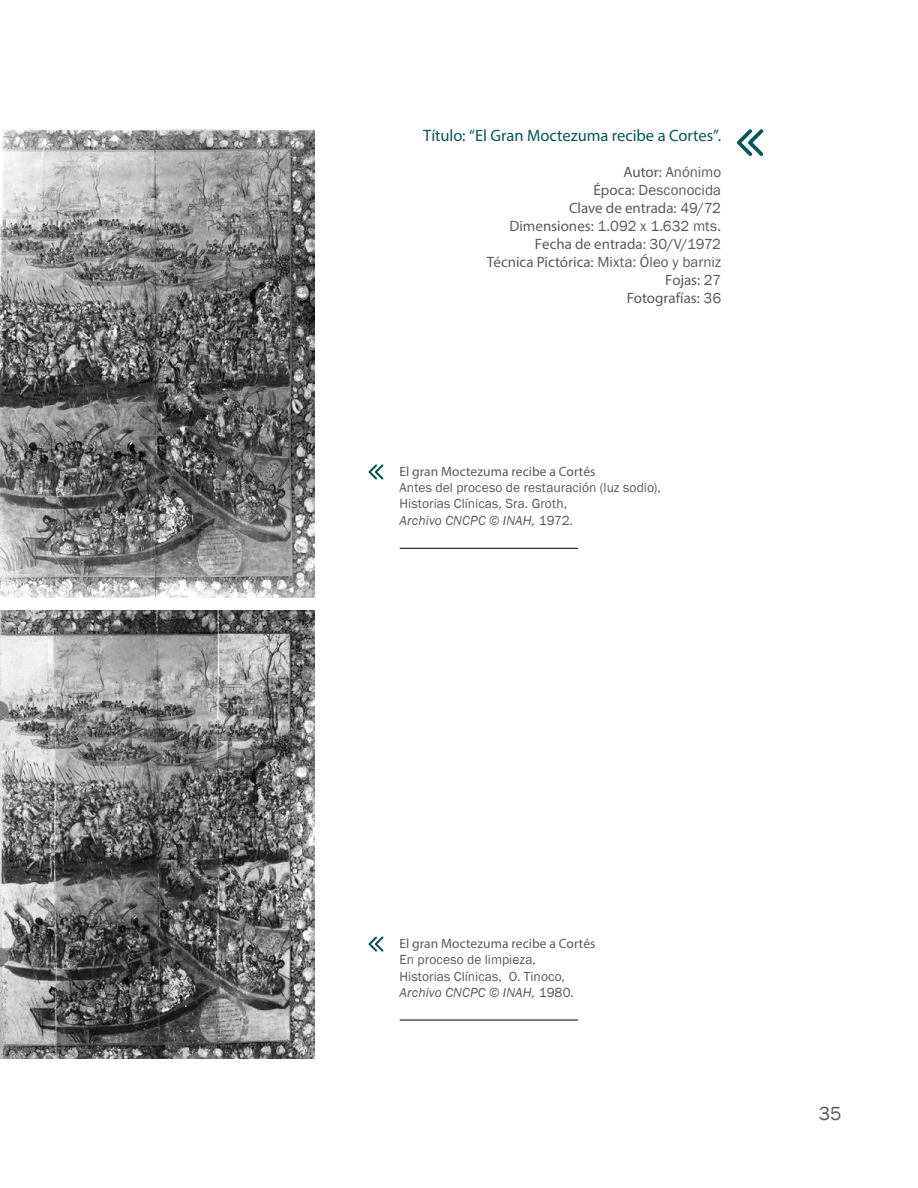
<style>
.page{position:relative;width:918px;height:1188px;background:#fff}
.page>*{position:absolute;margin:0;border:0;box-sizing:border-box;transform-origin:0 0}
.t1{font:19.5px "Franklin Gothic";color:#58595b}
.t2{font:16.5px "Myriad Pro";letter-spacing:-.005em;color:#045759}
.t3{font:15px/18px "Myriad Pro";color:#58595b;text-align:right}
.t4{font:15px/18px "Franklin Gothic";color:#58595b;text-align:right}
.t5{font:13.5px/16.2px "Franklin Gothic";letter-spacing:.005em;color:#58595b}
.t6{font:13.5px "Myriad Pro";letter-spacing:.005em;color:#58595b}
.s1{font-family:"Myriad Pro"}
.s2{font-family:"Franklin Gothic"}
.s3{font-style:italic}
</style>
<div class="page">
<img style="left:0;top:129px;width:315px;height:468px">
<img style="left:0;top:610px;width:315px;height:449px">
<svg style="left:737px;top:129px;width:26px;height:27px"></svg>
<svg style="left:368px;top:464px;width:15px;height:15px"></svg>
<svg style="left:368px;top:936px;width:15px;height:16px"></svg>
<hr style="left:400px;top:548px;width:178px;height:1px;background:#000">
<hr style="left:400px;top:1020px;width:178px;height:1px;background:#000">
<p class="t2" style="left:423px;top:125px;width:299px">Título: “El Gran Moctezuma recibe a Cortes”.</p>
<p class="t4" style="left:594px;top:163px;width:129px"><span class="s1">Autor:</span> Anónimo<br><span class="s1">Época:</span> Desconocida</p>
<p class="t3" style="left:569px;top:199px;width:154px">Clave de entrada: <span class="s2">49/72</span></p>
<p class="t4" style="left:509px;top:217px;width:213px"><span class="s1">Dimensiones:</span> 1.092 x 1.632 mts.</p>
<p class="t3" style="left:487px;top:235px;width:236px">Fecha de entrada: <span class="s2">30/V/1972<br></span>Técnica Pictórica: <span class="s2">Mixta: Óleo y barniz<br></span>Fojas: <span class="s2">27<br></span>Fotografías: <span class="s2">36</span></p>
<p class="t6" style="left:400px;top:463px;width:197px">El gran Moctezuma recibe a Cortés</p>
<p class="t5" style="left:400px;top:480px;width:263px">Antes del proceso de restauración (luz sodio),<br>Historias Clínicas, Sra. Groth,<br><span class="s3">Archivo CNCPC © INAH,</span> 1972.</p>
<p class="t6" style="left:400px;top:935px;width:197px">El gran Moctezuma recibe a Cortés</p>
<p class="t5" style="left:400px;top:952px;width:176px">En proceso de limpieza,<br>Historias Clínicas, O. Tinoco,<br><span class="s3">Archivo CNCPC © INAH,</span> 1980.</p>
<h1 class="t1" style="left:819px;top:1102px;width:24px">35</h1>
</div>
